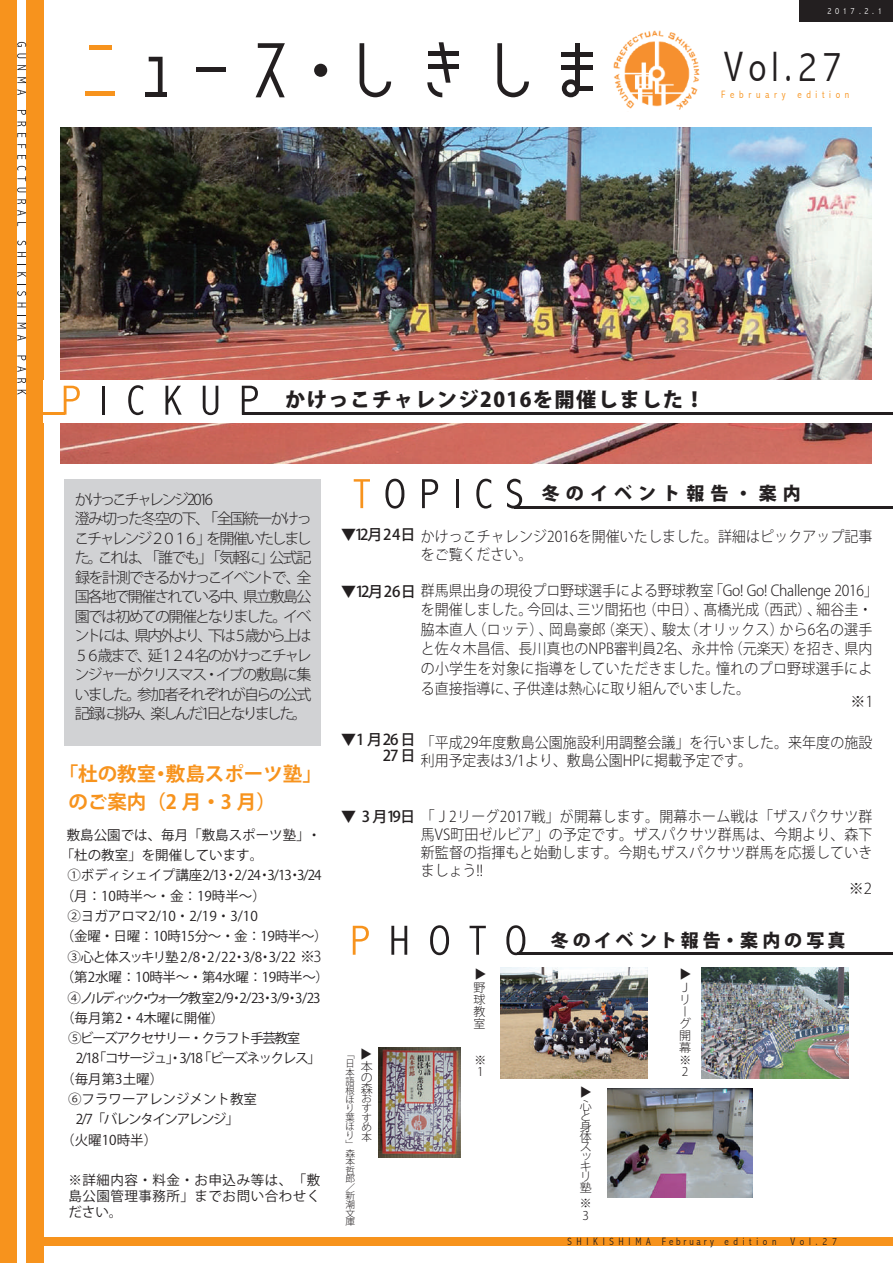
<style>
.page{position:relative;width:893px;height:1263px;background:#fff}
.page>*{position:absolute;margin:0;border:0;box-sizing:border-box;transform-origin:0 0}
.t1{font:300 condensed 42.45px "Abadi";color:#231f20}
.t2{font:800 20.25px "Koz Go Pro";letter-spacing:.07em;color:#231f20}
.t3{font:700 19.5px/28.5px "Koz Go Pro";color:#f7931d}
.t4{font:800 18px "Koz Go Pro";letter-spacing:.22em;color:#231f20}
.t5{font:800 18px "Koz Go Pro";letter-spacing:.34em;color:#231f20}
.t6{font:300 15px/18px "Koz Go Pro";color:#231f20;scale:.93 1}
.t7{font:300 15px/19.5px "Koz Go Pro";letter-spacing:-.13em;color:#231f20}
.t8{font:500 15px/15.5px "Koz Go Pro";letter-spacing:-.01em;color:#231f20;text-align:right}
.t9{font:300 15px "Koz Go Pro";color:#231f20}
.t10{font:13.5px/16.2px "Koz Go Pro";color:#231f20}
.t11{font:13.5px "Koz Go Pro";letter-spacing:-.1em;color:#231f20}
.t12{font:13.5px "Koz Go Pro";letter-spacing:-.025em;color:#231f20}
.t13{font:13.5px "Koz Go Pro";letter-spacing:-.195em;color:#231f20}
.t14{font:13.5px "Koz Go Pro";letter-spacing:-.085em;color:#231f20}
.t15{font:300 12px/12px "Koz Go Pro";color:#231f20;text-align:justify}
.t16{font:300 condensed 10.65px "Abadi";letter-spacing:.44em;color:#231f20}
.t17{font:300 condensed 10.65px "Abadi";letter-spacing:.44em;color:#f7931d}
.t18{font:300 10.5px/9.6px "Koz Go Pro";color:#231f20;text-align:justify}
.t19{font:300 9.75px/9px "Koz Go Pro";color:#231f20;scale:.95 1}
.t20{font:300 9.3px/8.6px "Koz Go Pro";color:#231f20;text-align:justify;scale:1.05 1}
.t21{font:300 condensed 9px "Abadi";color:#fff}
.s1{font-weight:500}
</style>
<div class="page">
<img style="left:501px;top:968px;width:147px;height:110px">
<img style="left:701px;top:967px;width:148px;height:111px">
<img style="left:607px;top:1088px;width:146px;height:109px">
<img style="left:378px;top:1048px;width:83px;height:110px">
<img style="left:61px;top:127px;width:810px;height:337px">
<div style="left:64px;top:480px;width:256px;height:266px;background:#d1d2d4"></div>
<div style="left:0;top:0;width:43px;height:1263px;background:#f7931d"></div>
<div style="left:17px;top:0;width:9px;height:1263px;background:#fff"></div>
<svg style="left:17px;top:42px;width:9px;height:5px"></svg>
<svg style="left:17px;top:54px;width:9px;height:4px"></svg>
<svg style="left:17px;top:65px;width:9px;height:5px"></svg>
<svg style="left:17px;top:77px;width:9px;height:6px"></svg>
<svg style="left:17px;top:89px;width:9px;height:6px"></svg>
<svg style="left:17px;top:110px;width:9px;height:5px"></svg>
<svg style="left:17px;top:122px;width:9px;height:4px"></svg>
<svg style="left:17px;top:133px;width:9px;height:4px"></svg>
<svg style="left:17px;top:144px;width:9px;height:4px"></svg>
<svg style="left:17px;top:155px;width:9px;height:4px"></svg>
<svg style="left:17px;top:166px;width:9px;height:4px"></svg>
<svg style="left:17px;top:176px;width:9px;height:5px"></svg>
<svg style="left:17px;top:188px;width:9px;height:4px"></svg>
<svg style="left:17px;top:199px;width:9px;height:5px"></svg>
<svg style="left:17px;top:210px;width:9px;height:6px"></svg>
<svg style="left:17px;top:222px;width:9px;height:4px"></svg>
<svg style="left:17px;top:241px;width:9px;height:4px"></svg>
<svg style="left:17px;top:252px;width:9px;height:5px"></svg>
<svg style="left:17px;top:272px;width:9px;height:5px"></svg>
<svg style="left:17px;top:291px;width:9px;height:5px"></svg>
<svg style="left:17px;top:303px;width:9px;height:4px"></svg>
<svg style="left:17px;top:323px;width:9px;height:6px"></svg>
<svg style="left:17px;top:335px;width:9px;height:6px"></svg>
<svg style="left:17px;top:355px;width:9px;height:5px"></svg>
<svg style="left:17px;top:366px;width:9px;height:6px"></svg>
<svg style="left:17px;top:378px;width:9px;height:5px"></svg>
<svg style="left:17px;top:390px;width:9px;height:5px"></svg>
<div style="left:39px;top:1237px;width:854px;height:8px;background:#f7931d"></div>
<div style="left:43px;top:380px;width:850px;height:43px;background:#fff"></div>
<svg style="left:354px;top:479px;width:16px;height:29px"></svg>
<svg style="left:385px;top:479px;width:19px;height:30px"></svg>
<svg style="left:422px;top:479px;width:16px;height:29px"></svg>
<hr style="left:456px;top:479px;width:2px;height:29px;background:#231f20">
<svg style="left:476px;top:479px;width:15px;height:30px"></svg>
<svg style="left:507px;top:479px;width:15px;height:30px"></svg>
<hr style="left:514px;top:506px;width:379px;height:2px;background:#231f20">
<hr style="left:28px;top:412px;width:37px;height:3px;background:#f7931d">
<svg style="left:64px;top:386px;width:16px;height:29px"></svg>
<hr style="left:102px;top:386px;width:3px;height:29px;background:#231f20">
<svg style="left:128px;top:385px;width:15px;height:30px"></svg>
<svg style="left:165px;top:386px;width:17px;height:29px"></svg>
<svg style="left:203px;top:386px;width:15px;height:29px"></svg>
<svg style="left:242px;top:386px;width:16px;height:26px"></svg>
<hr style="left:242px;top:412px;width:651px;height:3px;background:#231f20">
<hr style="left:89px;top:45px;width:22px;height:4px;background:#f7931d">
<div style="left:85px;top:91px;width:30px;height:5px;background:#f7931d"></div>
<div style="left:196px;top:67px;width:30px;height:5px;background:#231f20"></div>
<svg style="left:149px;top:57px;width:14px;height:35px"></svg>
<div style="left:145px;top:92px;width:22px;height:5px;background:#231f20"></div>
<div style="left:561px;top:52px;width:32px;height:5px;background:#231f20"></div>
<div style="left:561px;top:65px;width:32px;height:5px;background:#231f20"></div>
<div style="left:577px;top:86px;width:16px;height:5px;background:#231f20"></div>
<div style="left:575px;top:43px;width:5px;height:45px;background:#231f20"></div>
<svg style="left:562px;top:79px;width:18px;height:18px"></svg>
<svg style="left:256px;top:43px;width:29px;height:54px"></svg>
<div style="left:314px;top:64px;width:13px;height:13px;background:#231f20;border-radius:50%"></div>
<div style="left:428px;top:51px;width:30px;height:5px;background:#231f20"></div>
<hr style="left:428px;top:65px;width:30px;height:4px;background:#231f20">
<svg style="left:427px;top:42px;width:24px;height:55px"></svg>
<svg style="left:497px;top:43px;width:32px;height:54px"></svg>
<svg style="left:360px;top:43px;width:31px;height:54px"></svg>
<img style="left:613px;top:30px;width:87px;height:80px">
<div style="left:799px;top:0;width:94px;height:21px;background:#231f20"></div>
<hr style="left:517px;top:953px;width:376px;height:2px;background:#231f20">
<svg style="left:353px;top:926px;width:16px;height:29px"></svg>
<svg style="left:391px;top:926px;width:16px;height:29px"></svg>
<svg style="left:430px;top:925px;width:19px;height:30px"></svg>
<svg style="left:470px;top:926px;width:16px;height:29px"></svg>
<svg style="left:506px;top:925px;width:19px;height:30px"></svg>
<p class="t21" style="left:827px;top:6px;width:56px">2017.2.1</p>
<h1 class="t1" style="left:724px;top:42px;width:119px">Vol.27</h1>
<p class="t17" style="left:721px;top:88px;width:130px">February edition</p>
<h2 class="t2" style="left:285px;top:387px;width:421px">かけっこチャレンジ2016を開催しました！</h2>
<p class="t7" style="left:74px;top:490px;width:239px">かけっこチャレンジ2016<br>澄み切った冬空の下、「全国統一かけっこチャレンジ２０１６」を開催いたしました。これは、「誰でも」「気軽に」公式記録を計測できるかけっこイベントで、全国各地で開催されている中、県立敷島公園では初めての開催となりました。イベントには、県内外より、下は５歳から上は<br>５６歳まで、延１２４名のかけっこチャレンジャーがクリスマス・イブの敷島に集いました。参加者それぞれが自らの公式記録に挑み、楽しんだ1日となりました。</p>
<h3 class="t3" style="left:68px;top:760px;width:255px;text-indent:-10px">「杜の教室・敷島スポーツ塾」のご案内（2 月・3 月）</h3>
<p class="t10" style="left:61px;top:847px;width:204px">「杜の教室」を開催しています。</p>
<p class="t10" style="left:67px;top:867px;width:256px">①ボディシェイプ講座2/13・2/24・3/13・3/24</p>
<p class="t10" style="left:61px;top:888px;width:207px">（月：10時半～・金：19時半～）</p>
<p class="t10" style="left:67px;top:908px;width:205px">②ヨガアロマ2/10・2/19・3/10　</p>
<p class="t12" style="left:61px;top:928px;width:269px">（金曜・日曜：10時15分～・金：19時半～）</p>
<p class="t14" style="left:67px;top:948px;width:230px">③心と体スッキリ塾2/8・2/22・3/8・3/22</p>
<p class="t12" style="left:61px;top:968px;width:270px">（第2水曜：10時半～・第4水曜：19時半～）</p>
<p class="t13" style="left:67px;top:989px;width:255px">④ノルディック・ウォーク教室 2/9・2/23・3/9・3/23</p>
<p class="t10" style="left:61px;top:1010px;width:165px">（毎月第2・4木曜に開催）</p>
<p class="t11" style="left:68px;top:1029px;width:234px">⑤ビーズアクセサリー・クラフト手芸教室</p>
<p class="t10" style="left:68px;top:1069px;width:204px;line-height:20.4px;text-indent:-7px">（毎月第3土曜）<br>⑥フラワーアレンジメント教室　</p>
<p class="t10" style="left:61px;top:1132px;width:97px">（火曜10時半）</p>
<p class="t10" style="left:67px;top:827px;width:256px">敷島公園では、毎月「敷島スポーツ塾」・</p>
<p class="t9" style="left:300px;top:946px;width:23px">※3</p>
<p class="t11" style="left:64px;top:1049px;width:259px">　2/18「コサージュ」・3/18「ビーズネックレス」</p>
<p class="t11" style="left:64px;top:1110px;width:177px">　2/7「バレンタインアレンジ」</p>
<p class="t10" style="left:68px;top:1172px;width:253px;text-align:justify">※詳細内容・料金・お申込み等は、「敷島公園管理事務所」までお問い合わせください。</p>
<p class="t5" style="left:542px;top:482px;width:261px">冬のイベント報告・案内</p>
<p class="t6" style="left:421px;top:528px;width:487px;text-indent:-53px"><span class="s1">月24日</span>かけっこチャレンジ2016を開催いたしました。詳細はピックアップ記事をご覧ください。</p>
<p class="t8" style="left:341px;top:528px;width:29px">▼12</p>
<p class="t6" style="left:421px;top:581px;width:493px;line-height:19.5px;text-indent:-80px"><span class="s1">▼12月26日</span>群馬県出身の現役プロ野球選手による野球教室「 Go! Go! Challenge 2016」を開催しました。今回は、三ツ間拓也（中日）、髙橋光成（西武）、細谷圭・脇本直人（ロッテ）、岡島豪郎（楽天）、駿太（オリックス）から6名の選手と佐々木昌信、長川真也のNPB審判員2名、永井怜（元楽天）を招き、県内の小学生を対象に指導をしていただきました。憧れのプロ野球選手による直接指導に、子供達は熱心に取り組んでいました。</p>
<p class="t8" style="left:341px;top:733px;width:76px">▼1 月26日<br>27日</p>
<p class="t6" style="left:421px;top:733px;width:487px">「平成29年度敷島公園施設利用調整会議」を行いました。来年度の施設利用予定表は3/1より、敷島公園HPに掲載予定です。</p>
<p class="t9" style="left:850px;top:692px;width:25px">※1</p>
<p class="t6" style="left:421px;top:808px;width:487px;text-align:justify;text-indent:-80px"><span class="s1">▼ 3月19日</span>「Ｊ2リーグ2017戦」が開幕します。開幕ホーム戦は「ザスパクサツ群馬VS町田ゼルビア」の予定です。ザスパクサツ群馬は、今期より、森下新監督の指揮もと始動します。今期もザスパクサツ群馬を応援していきましょう!!</p>
<p class="t9" style="left:849px;top:879px;width:25px">※2</p>
<p class="t15" style="left:372px;top:1048px;width:13px;rotate:90deg">▲</p>
<p class="t19" style="left:346px;top:1050px;width:11px">「日本語根ほり葉ほり」</p>
<p class="t20" style="left:345px;top:1149px;width:11px">森本哲郎／新潮文庫</p>
<p class="t15" style="left:361px;top:1061px;width:13px;line-height:11.1px">本の森</p>
<p class="t18" style="left:361px;top:1094px;width:12px">おすすめ本</p>
<p class="t15" style="left:486px;top:968px;width:13px;rotate:90deg">▲</p>
<p class="t4" style="left:551px;top:928px;width:296px">冬のイベント報告・案内の写真</p>
<p class="t15" style="left:691px;top:967px;width:13px;rotate:90deg">▲</p>
<p class="t15" style="left:473px;top:982px;width:13px">野球教室</p>
<p class="t15" style="left:679px;top:982px;width:13px;text-align:left">Ｊリーグ開幕</p>
<p class="t15" style="left:486px;top:1054px;width:13px;rotate:90deg">※</p>
<p class="t15" style="left:477px;top:1066px;width:8px">1</p>
<p class="t15" style="left:591px;top:1086px;width:13px;rotate:90deg">▲</p>
<p class="t15" style="left:580px;top:1100px;width:13px;line-height:10.2px;text-align:left">心と身体スッキリ塾</p>
<p class="t15" style="left:591px;top:1197px;width:13px;rotate:90deg">※</p>
<p class="t15" style="left:582px;top:1210px;width:8px">3</p>
<p class="t15" style="left:691px;top:1054px;width:13px;rotate:90deg">※</p>
<p class="t15" style="left:682px;top:1066px;width:8px">2</p>
<p class="t16" style="left:567px;top:1235px;width:210px">SHIKISHIMA February edition</p>
<p class="t16" style="left:790px;top:1235px;width:48px">Vol.27</p>
</div>
